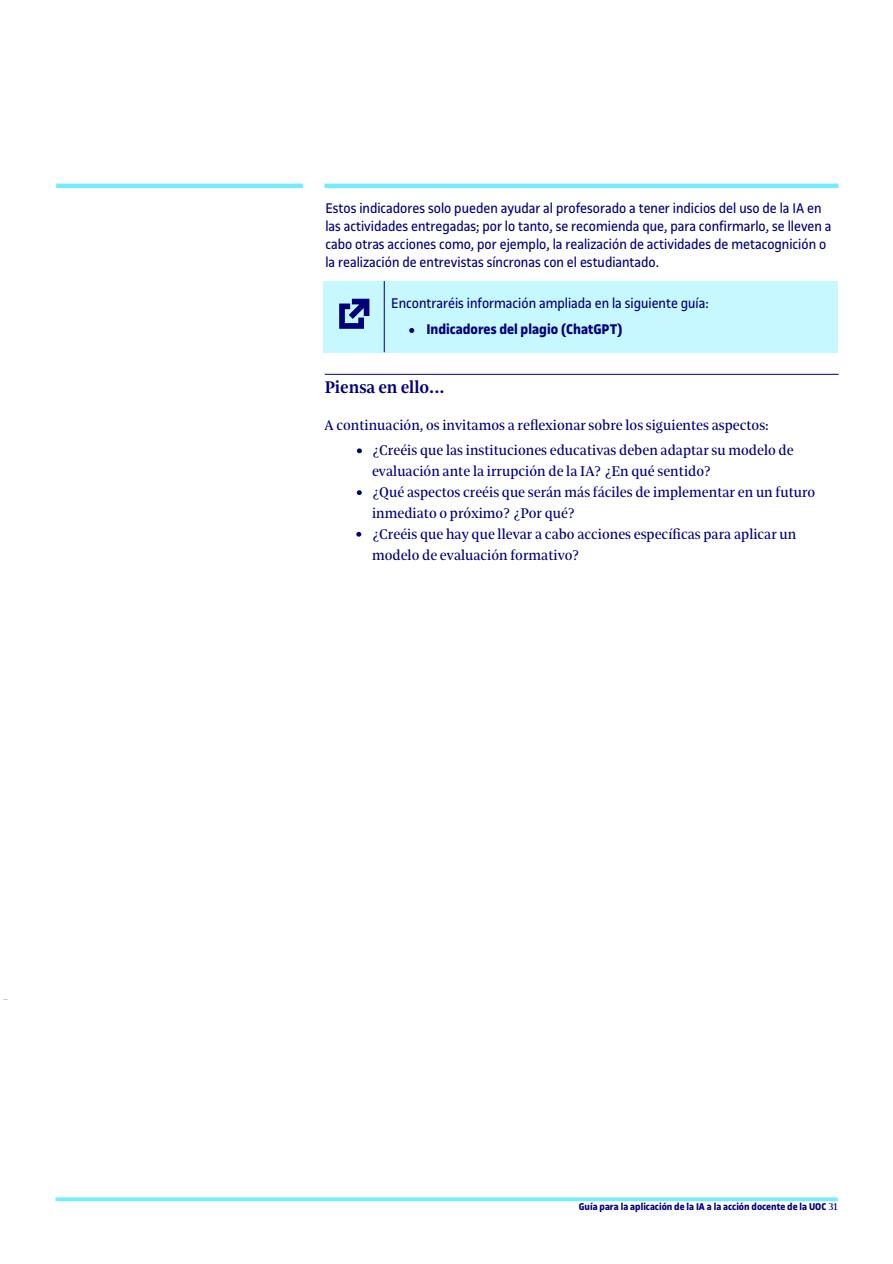
<style>
.page{position:relative;width:893px;height:1264px;background:#fff}
.page>*{position:absolute;margin:0;border:0;box-sizing:border-box;transform-origin:0 0}
.t1{font:700 18px "UOC Serif";color:#000078}
.t2{font:15px/21px "UOC Serif";color:#000078}
.t3{font:15px/18px "UOC Sans";color:#000078}
.t4{font:700 15px "UOC Sans";color:#000078}
.t5{font:700 10.5px "UOC Sans";color:#000078}
.s1{font-family:"UOC Serif";font-weight:400}
</style>
<div class="page">
<div style="left:56px;top:183px;width:247px;height:5px;background:#73ecff"></div>
<div style="left:325px;top:183px;width:513px;height:5px;background:#73ecff"></div>
<svg style="left:55px;top:1197px;width:783px;height:3px;background:#85efff"></svg>
<div style="left:324px;top:281px;width:514px;height:71px;background:#c7f8ff"></div>
<svg style="left:409px;top:328px;width:5px;height:5px"></svg>
<svg style="left:339px;top:299px;width:30px;height:30px"></svg>
<svg style="left:357px;top:448px;width:5px;height:5px"></svg>
<svg style="left:357px;top:490px;width:5px;height:5px"></svg>
<hr style="left:325px;top:374px;width:514px;height:1px;background:#000078">
<svg style="left:356px;top:531px;width:5px;height:5px"></svg>
<p class="t3" style="left:325px;top:199px;width:508px">Estos indicadores solo pueden ayudar al profesorado a tener indicios del uso de la IA en las actividades entregadas; por lo tanto, se recomienda que, para confirmarlo, se lleven a cabo otras acciones como, por ejemplo, la realización de actividades de metacognición o la realización de entrevistas síncronas con el estudiantado.</p>
<p class="t3" style="left:391px;top:294px;width:319px">Encontraréis información ampliada en la siguiente guía:</p>
<p class="t4" style="left:426px;top:321px;width:198px">Indicadores del plagio (ChatGPT)</p>
<p class="t1" style="left:325px;top:377px;width:121px">Piensa en ello...</p>
<p class="t2" style="left:325px;top:414px;width:446px">A continuación, os invitamos a reflexionar sobre los siguientes aspectos:</p>
<p class="t2" style="left:372px;top:440px;width:445px">¿Creéis que las instituciones educativas deben adaptar su modelo de evaluación ante la irrupción de la IA? ¿En qué sentido?<br>¿Qué aspectos creéis que serán más fáciles de implementar en un futuro inmediato o próximo? ¿Por qué?<br>¿Creéis que hay que llevar a cabo acciones específicas para aplicar un modelo de evaluación formativo?</p>
<p class="t5" style="left:579px;top:1200px;width:260px">Guía para la aplicación de la IA a la acción docente de la UOC <span class="s1">31</span></p>
</div>
